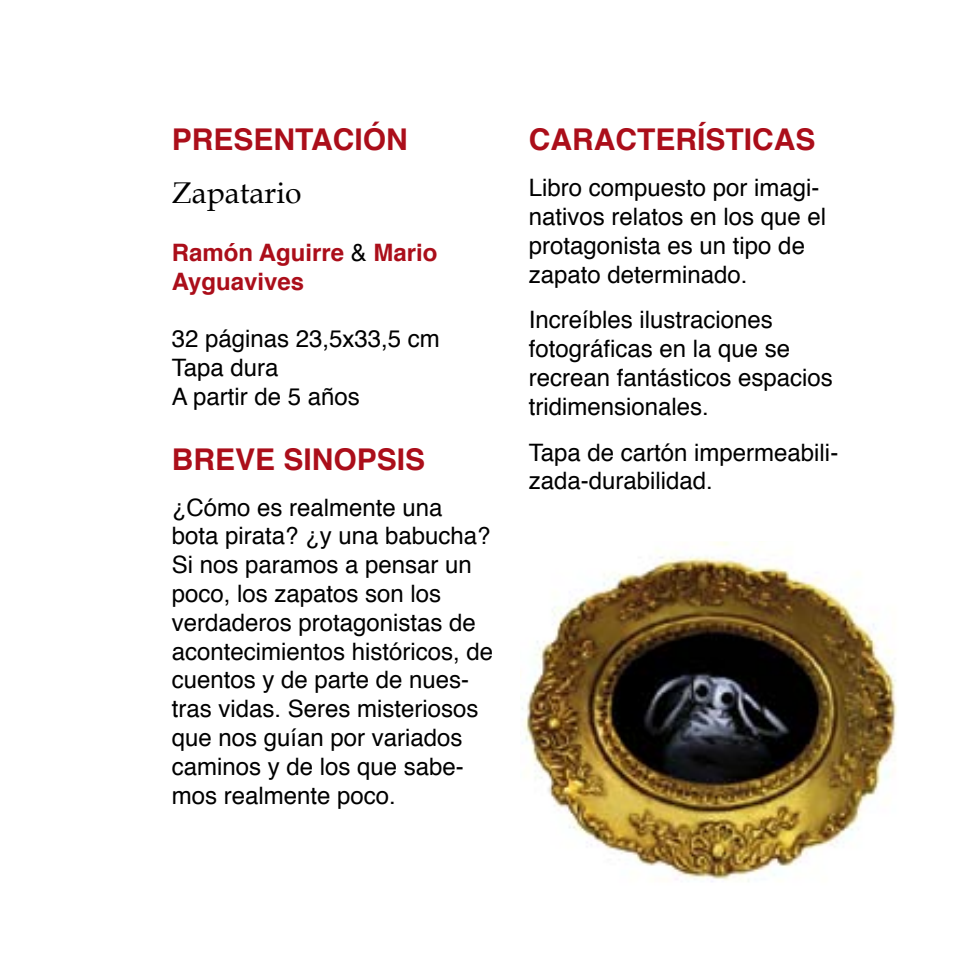
<style>
.page{position:relative;width:978px;height:978px;background:#fff}
.page>*{position:absolute;margin:0;border:0;box-sizing:border-box;transform-origin:0 0}
.t1{font:700 30px "Helvetica";color:#ab0e1a}
.t2{font:30px "Book Antiqua";color:#000}
.t3{font:24px/28.8px "Helvetica";color:#000}
.t4{font:700 24px/28.8px "Helvetica";color:#ab0e1a}
.s1{font-weight:400;color:#000}
</style>
<div class="page">
<img style="left:521px;top:542px;width:377px;height:340px">
<p class="t1" style="left:172px;top:116px;width:238px">PRESENTACIÓN</p>
<p class="t2" style="left:172px;top:175px;width:131px">Zapatario</p>
<p class="t4" style="left:172px;top:238px;width:267px">Ramón Aguirre <span class="s1">&amp;</span> Mario<br>Ayguavives</p>
<p class="t3" style="left:172px;top:325px;width:270px">32 páginas 23,5x33,5 cm<br>Tapa dura<br>A partir de 5 años</p>
<p class="t1" style="left:172px;top:435px;width:255px">BREVE SINOPSIS</p>
<p class="t3" style="left:172px;top:493px;width:323px">¿Cómo es realmente una bota pirata? ¿y una babucha?<br>Si nos paramos a pensar un poco, los zapatos son los verdaderos protagonistas de acontecimientos históricos, de cuentos y de parte de nues&shy;tras vidas. Seres misteriosos que nos guían por variados caminos y de los que sabe&shy;mos realmente poco.</p>
<p class="t1" style="left:529px;top:116px;width:288px">CARACTERÍSTICAS</p>
<p class="t3" style="left:529px;top:174px;width:299px">Libro compuesto por imagi&shy;nativos relatos en los que el protagonista es un tipo de zapato determinado.</p>
<p class="t3" style="left:529px;top:306px;width:306px">Increíbles ilustraciones fotográficas en la que se recrean fantásticos espacios tridimensionales.</p>
<p class="t3" style="left:529px;top:439px;width:311px">Tapa de cartón impermeabili&shy;zada-durabilidad.</p>
</div>
